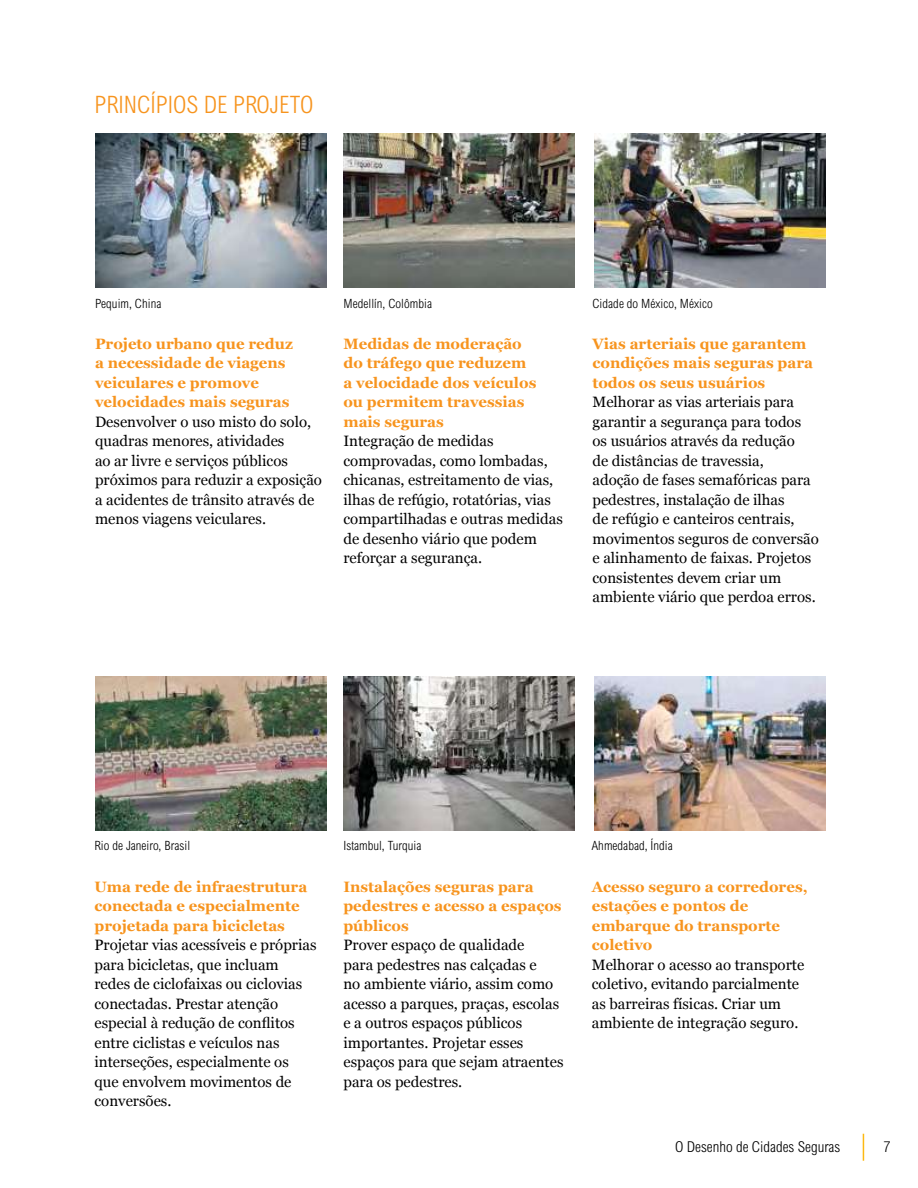
<style>
.page{position:relative;width:918px;height:1188px;background:#fff}
.page>*{position:absolute;margin:0;border:0;box-sizing:border-box;transform-origin:0 0}
.t1{font:300 condensed 24px "Arial MT Std";color:#f7941e}
.t2{font:15px/19.5px "Georgia";color:#000}
.t3{font:700 15px/19.5px "Georgia";color:#f7941e}
.t4{font:300 condensed 15px "Arial MT Std";color:#000}
.t5{font:300 condensed 12.75px "Arial MT Std";letter-spacing:.005em;color:#000}
</style>
<div class="page">
<svg style="left:863px;top:1134px;width:1px;height:27px"></svg>
<img style="left:95px;top:133px;width:231px;height:155px">
<img style="left:95px;top:676px;width:231px;height:155px">
<img style="left:343px;top:133px;width:232px;height:155px">
<img style="left:343px;top:676px;width:232px;height:155px">
<img style="left:594px;top:133px;width:231px;height:155px">
<img style="left:594px;top:676px;width:231px;height:155px">
<h1 class="t1" style="left:94px;top:91px;width:12px">princípios</h1>
<h1 class="t1" style="left:204px;top:91px;width:87px">deprojeto</h1>
<p class="t5" style="left:95px;top:296px;width:68px">Pequim, China</p>
<p class="t3" style="left:95px;top:334px;width:199px">Projeto urbano que reduz a necessidade de viagens veiculares e promove velocidades mais seguras</p>
<p class="t2" style="left:95px;top:412px;width:229px">Desenvolver o uso misto do solo, quadras menores, atividades<br>ao ar livre e serviços públicos próximos para reduzir a exposição a acidentes de trânsito através de menos viagens veiculares.</p>
<p class="t5" style="left:343px;top:296px;width:90px">Medellín, Colômbia</p>
<p class="t3" style="left:343px;top:334px;width:194px">Medidas de moderação do tráfego que reduzem a velocidade dos veículos ou permitem travessias mais seguras</p>
<p class="t2" style="left:343px;top:432px;width:221px">Integração de medidas comprovadas, como lombadas, chicanas, estreitamento de vias, ilhas de refúgio, rotatórias, vias compartilhadas e outras medidas de desenho viário que podem reforçar a segurança.</p>
<p class="t5" style="left:592px;top:296px;width:122px">Cidade do México, México</p>
<p class="t3" style="left:592px;top:334px;width:222px">Vias arteriais que garantem condições mais seguras para todos os seus usuários</p>
<p class="t2" style="left:592px;top:393px;width:228px">Melhorar as vias arteriais para garantir a segurança para todos os usuários através da redução<br>de distâncias de travessia,<br>adoção de fases semafóricas para pedestres, instalação de ilhas<br>de refúgio e canteiros centrais, movimentos seguros de conversão e alinhamento de faixas. Projetos consistentes devem criar um ambiente viário que perdoa erros.</p>
<p class="t5" style="left:94px;top:839px;width:97px">Rio de Janeiro, Brasil</p>
<p class="t3" style="left:94px;top:877px;width:214px">Uma rede de infraestrutura conectada e especialmente projetada para bicicletas</p>
<p class="t2" style="left:94px;top:935px;width:223px">Projetar vias acessíveis e próprias para bicicletas, que incluam redes de ciclofaixas ou ciclovias conectadas. Prestar atenção especial à redução de conflitos entre ciclistas e veículos nas interseções, especialmente os que envolvem movimentos de conversões.</p>
<p class="t5" style="left:343px;top:839px;width:79px">Istambul, Turquia</p>
<p class="t3" style="left:343px;top:877px;width:220px">Instalações seguras para pedestres e acesso a espaços públicos</p>
<p class="t2" style="left:343px;top:935px;width:222px">Prover espaço de qualidade<br>para pedestres nas calçadas e<br>no ambiente viário, assim como acesso a parques, praças, escolas e a outros espaços públicos importantes. Projetar esses espaços para que sejam atraentes para os pedestres.</p>
<p class="t5" style="left:592px;top:839px;width:82px">Ahmedabad, Índia</p>
<p class="t3" style="left:592px;top:877px;width:217px">Acesso seguro a corredores, estações e pontos de embarque do transporte coletivo</p>
<p class="t2" style="left:592px;top:955px;width:214px">Melhorar o acesso ao transporte coletivo, evitando parcialmente as barreiras físicas. Criar um ambiente de integração seguro.</p>
<p class="t4" style="left:675px;top:1139px;width:166px">O Desenho de Cidades Seguras</p>
<p class="t4" style="left:884px;top:1139px;width:8px">7</p>
</div>
